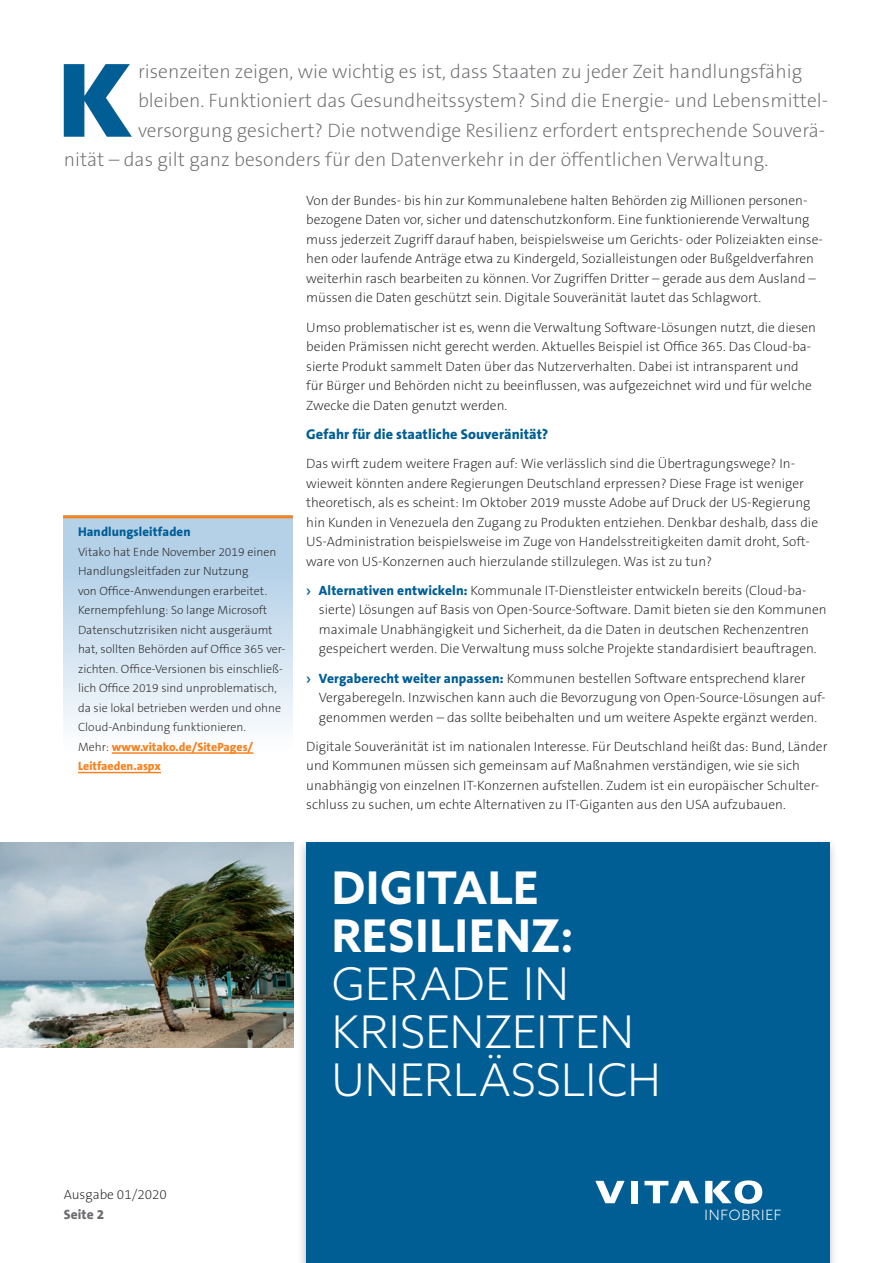
<style>
.page{position:relative;width:893px;height:1263px;background:#fff}
.page>*{position:absolute;margin:0;border:0;box-sizing:border-box;transform-origin:0 0}
.t1{font:900 100.35px "Azo Sans";color:#005e95}
.t2{font:300 45px/48px "Azo Sans";letter-spacing:.005em;color:#fff}
.t3{font:700 45px/48px "Azo Sans";letter-spacing:.02em;color:#fff}
.t4{font:200 19.5px "The Sans B2";color:#6c6d70}
.t5{font:800 14.25px "The Sans B8";letter-spacing:.005em;color:#005e95}
.t6{font:300 14.25px "Azo Sans";letter-spacing:.06em;color:#fff}
.t7{font:200 13.5px/19.5px "The Sans B2";color:#231f20}
.t8{font:800 13.5px "The Sans B8";letter-spacing:.01em;color:#6c6d70}
.t9{font:800 12.75px "The Sans B8";letter-spacing:.01em;color:#005e95}
.t10{font:200 12px/19.5px "The Sans B2";color:#231f20}
.t11{font:800 12px/19.5px "The Sans B8";color:#f58220}
.s1{font-family:"The Sans B2";font-weight:200;color:#231f20}
.s2{font-family:"Azo Sans";font-weight:700;color:#005e95}
.s3{font-family:"The Sans B8";font-weight:800;color:#005e95}
</style>
<div class="page">
<div style="left:297px;top:838px;width:541px;height:425px;background:#231f20;opacity:.3"></div>
<div style="left:306px;top:842px;width:523px;height:421px;background:#005e95"></div>
<svg style="left:595px;top:1181px;width:30px;height:22px"></svg>
<div style="left:631px;top:1181px;width:7px;height:22px;background:#fff"></div>
<svg style="left:644px;top:1181px;width:55px;height:22px"></svg>
<svg style="left:705px;top:1180px;width:57px;height:24px"></svg>
<div style="left:63px;top:516px;width:230px;height:234px;background:linear-gradient(to bottom,#a9c8e1,#f8fbfe)"></div>
<hr style="left:112px;top:752px;width:141px;height:2px;background:#f58220">
<hr style="left:78px;top:772px;width:83px;height:1px;background:#f58220">
<hr style="left:63px;top:515px;width:230px;height:3px;background:#f58220">
<img style="left:0;top:842px;width:293px;height:205px">
<h1 class="t1" style="left:58px;top:34px;width:73px">K</h1>
<h3 class="t4" style="left:138px;top:61px;width:666px">risenzeiten zeigen, wie wichtig es ist, dass Staaten zu jeder Zeit handlungsfähig</h3>
<h3 class="t4" style="left:138px;top:90px;width:692px">bleiben. Funktioniert das Gesundheitssystem? Sind die Energie- und Lebensmittel-</h3>
<h3 class="t4" style="left:138px;top:120px;width:689px">versorgung gesichert? Die notwendige Resilienz erfordert entsprechende Souverä-</h3>
<h3 class="t4" style="left:64px;top:149px;width:706px">nität – das gilt ganz besonders für den Datenverkehr in der öffentlichen Verwaltung.</h3>
<p class="t9" style="left:78px;top:525px;width:114px">Handlungsleitfaden</p>
<p class="t10" style="left:78px;top:542px;width:209px">Vitako hat Ende November 2019 einen Handlungsleitfaden zur Nutzung<br>von Office-Anwendungen erarbeitet.<br>Kernempfehlung: So lange Microsoft Datenschutzrisiken nicht ausgeräumt hat, sollten Behörden auf Office 365 ver&shy;zichten. Office-Versionen bis einschließ&shy;lich Office 2019 sind unproblematisch, da sie lokal betrieben werden und ohne Cloud-Anbindung funktionieren.</p>
<p class="t11" style="left:78px;top:737px;width:177px"><span class="s1">Mehr:</span> www.vitako.de/SitePages/<br>Leitfaeden.aspx</p>
<p class="t7" style="left:306px;top:191px;width:518px">Von der Bundes- bis hin zur Kommunalebene halten Behörden zig Millionen personen&shy;bezogene Daten vor, sicher und datenschutzkonform. Eine funktionierende Verwaltung muss jederzeit Zugriff darauf haben, beispielsweise um Gerichts- oder Polizeiakten einse&shy;hen oder laufende Anträge etwa zu Kindergeld, Sozialleistungen oder Bußgeldverfahren weiterhin rasch bearbeiten zu können. Vor Zugriffen Dritter – gerade aus dem Ausland – müssen die Daten geschützt sein. Digitale Souveränität lautet das Schlagwort.</p>
<p class="t7" style="left:306px;top:318px;width:511px">Umso problematischer ist es, wenn die Verwaltung Software-Lösungen nutzt, die diesen beiden Prämissen nicht gerecht werden. Aktuelles Beispiel ist Office 365. Das Cloud-ba&shy;sierte Produkt sammelt Daten über das Nutzerverhalten. Dabei ist intransparent und für Bürger und Behörden nicht zu beeinflussen, was aufgezeichnet wird und für welche Zwecke die Daten genutzt werden.</p>
<p class="t5" style="left:306px;top:426px;width:244px">Gefahr für die staatliche Souveränität?</p>
<p class="t7" style="left:306px;top:454px;width:513px">Das wirft zudem weitere Fragen auf: Wie verlässlich sind die Übertragungswege? In&shy;wieweit könnten andere Regierungen Deutschland erpressen? Diese Frage ist weniger theoretisch, als es scheint: Im Oktober 2019 musste Adobe auf Druck der US-Regierung hin Kunden in Venezuela den Zugang zu Produkten entziehen. Denkbar deshalb, dass die US-Administration beispielsweise im Zuge von Handelsstreitigkeiten damit droht, Soft&shy;ware von US-Konzernen auch hierzulande stillzulegen. Was ist zu tun?</p>
<p class="t7" style="left:319px;top:581px;width:509px;text-indent:-13px"><span class="s2">›</span> <span class="s3">Alternativen entwickeln:</span> Kommunale IT-Dienstleister entwickeln bereits (Cloud-ba&shy;sierte) Lösungen auf Basis von Open-Source-Software. Damit bieten sie den Kommunen maximale Unabhängigkeit und Sicherheit, da die Daten in deutschen Rechenzentren gespeichert werden. Die Verwaltung muss solche Projekte standardisiert beauftragen.</p>
<p class="t7" style="left:319px;top:669px;width:508px;text-indent:-13px"><span class="s2">›</span> <span class="s3">Vergaberecht weiter anpassen:</span> Kommunen bestellen Software entsprechend klarer<br>Vergaberegeln. Inzwischen kann auch die Bevorzugung von Open-Source-Lösungen auf&shy;genommen werden – das sollte beibehalten und um weitere Aspekte ergänzt werden.</p>
<p class="t7" style="left:306px;top:737px;width:523px">Digitale Souveränität ist im nationalen Interesse. Für Deutschland heißt das: Bund, Länder und Kommunen müssen sich gemeinsam auf Maßnahmen verständigen, wie sie sich unabhängig von einzelnen IT-Konzernen aufstellen. Zudem ist ein europäischer Schulter&shy;schluss zu suchen, um echte Alternativen zu IT-Giganten aus den USA aufzubauen.</p>
<h2 class="t3" style="left:332px;top:863px;width:244px">DIGITALE<br>RESILIENZ:</h2>
<h2 class="t2" style="left:332px;top:959px;width:330px">GERADE IN<br>KRISENZEITEN<br>UNERLÄSSLICH</h2>
<p class="t7" style="left:64px;top:1185px;width:105px">Ausgabe 01/2020</p>
<p class="t8" style="left:64px;top:1207px;width:42px">Seite 2</p>
<p class="t6" style="left:704px;top:1205px;width:79px">INFOBRIEF</p>
</div>
